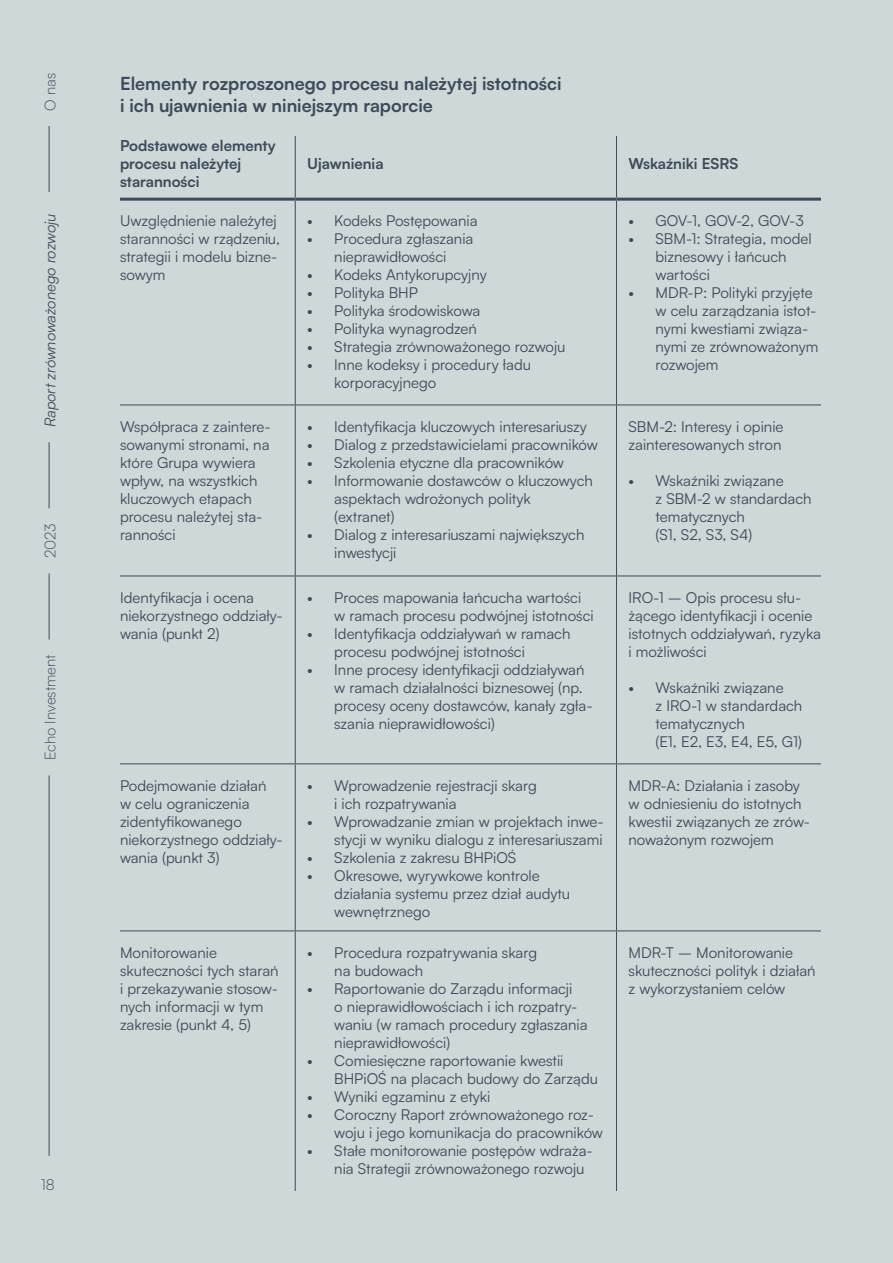
<style>
.page{position:relative;width:893px;height:1263px;background:#ced8d8}
.page>*{position:absolute;margin:0;border:0;box-sizing:border-box;transform-origin:0 0}
.t1{font:700 18px/21.6px "Satoshi";color:#3d4a57}
.t2{font:15px/18px "Satoshi";color:#3d4a57}
.t3{font:700 15px/18px "Satoshi";color:#3d4a57}
.t4{font:italic 15px "Satoshi";color:#3d4a57}
.t5{font:300 15px "Satoshi";color:#3d4a57}
</style>
<div class="page">
<hr style="left:49px;top:126px;width:1px;height:66px;background:#3d4a57">
<hr style="left:49px;top:442px;width:1px;height:66px;background:#3d4a57">
<hr style="left:49px;top:775px;width:1px;height:381px;background:#3d4a57">
<hr style="left:49px;top:573px;width:1px;height:66px;background:#3d4a57">
<hr style="left:295px;top:136px;width:1px;height:62px;background:#3d4a57">
<hr style="left:616px;top:136px;width:1px;height:62px;background:#3d4a57">
<hr style="left:295px;top:201px;width:1px;height:204px;background:#3d4a57">
<hr style="left:616px;top:201px;width:1px;height:204px;background:#3d4a57">
<hr style="left:120px;top:405px;width:175px;height:1px;background:#3d4a57">
<hr style="left:295px;top:405px;width:321px;height:1px;background:#3d4a57">
<hr style="left:295px;top:405px;width:1px;height:171px;background:#3d4a57">
<hr style="left:616px;top:405px;width:205px;height:1px;background:#3d4a57">
<hr style="left:616px;top:405px;width:1px;height:171px;background:#3d4a57">
<hr style="left:120px;top:576px;width:175px;height:1px;background:#3d4a57">
<hr style="left:295px;top:576px;width:321px;height:1px;background:#3d4a57">
<hr style="left:295px;top:576px;width:1px;height:187px;background:#3d4a57">
<hr style="left:616px;top:576px;width:205px;height:1px;background:#3d4a57">
<hr style="left:616px;top:576px;width:1px;height:187px;background:#3d4a57">
<hr style="left:120px;top:763px;width:175px;height:1px;background:#3d4a57">
<hr style="left:295px;top:763px;width:321px;height:1px;background:#3d4a57">
<hr style="left:295px;top:764px;width:1px;height:166px;background:#3d4a57">
<hr style="left:616px;top:763px;width:205px;height:1px;background:#3d4a57">
<hr style="left:616px;top:764px;width:1px;height:166px;background:#3d4a57">
<hr style="left:295px;top:931px;width:1px;height:260px;background:#3d4a57">
<hr style="left:616px;top:931px;width:1px;height:260px;background:#3d4a57">
<hr style="left:120px;top:198px;width:175px;height:3px;background:#3d4a57">
<hr style="left:295px;top:198px;width:321px;height:3px;background:#3d4a57">
<hr style="left:616px;top:198px;width:205px;height:3px;background:#3d4a57">
<hr style="left:120px;top:930px;width:175px;height:1px;background:#3d4a57">
<hr style="left:295px;top:930px;width:321px;height:1px;background:#3d4a57">
<hr style="left:616px;top:930px;width:205px;height:1px;background:#3d4a57">
<p class="t5" style="left:41px;top:111px;width:39px;rotate:-90deg">O nas</p>
<p class="t4" style="left:40px;top:427px;width:215px;rotate:-90deg">Raport zrównoważonego rozwoju</p>
<p class="t5" style="left:41px;top:558px;width:37px;rotate:-90deg">2023</p>
<p class="t5" style="left:41px;top:760px;width:107px;rotate:-90deg">Echo Investment</p>
<p class="t5" style="left:41px;top:1175px;width:15px">18</p>
<p class="t1" style="left:120px;top:72px;width:443px">Elementy rozproszonego procesu należytej istotności i ich ujawnienia w niniejszym raporcie</p>
<p class="t3" style="left:120px;top:136px;width:157px">Podstawowe elementy procesu należytej staranności</p>
<p class="t3" style="left:307px;top:154px;width:78px">Ujawnienia</p>
<p class="t3" style="left:628px;top:154px;width:111px">Wskaźniki ESRS</p>
<p class="t2" style="left:120px;top:211px;width:162px">Uwzględnienie należytej staranności w rządzeniu, strategii i modelu bizne&shy;sowym</p>
<p class="t2" style="left:307px;top:211px;width:172px">• Kodeks Postępowania</p>
<p class="t2" style="left:307px;top:229px;width:168px;text-align:center">• Procedura zgłaszania nieprawidłowości</p>
<p class="t2" style="left:307px;top:265px;width:181px">• Kodeks Antykorupcyjny</p>
<p class="t2" style="left:307px;top:283px;width:112px">• Polityka BHP</p>
<p class="t2" style="left:307px;top:301px;width:175px">• Polityka środowiskowa</p>
<p class="t2" style="left:307px;top:319px;width:171px">• Polityka wynagrodzeń</p>
<p class="t2" style="left:307px;top:337px;width:260px">• Strategia zrównoważonego rozwoju</p>
<p class="t2" style="left:334px;top:355px;width:198px;text-indent:-27px">• Inne kodeksy i procedury ładu korporacyjnego</p>
<p class="t2" style="left:120px;top:417px;width:152px">Współpraca z zaintere&shy;sowanymi stronami, na które Grupa wywiera wpływ, na wszystkich kluczowych etapach procesu należytej sta&shy;ranności</p>
<p class="t2" style="left:307px;top:417px;width:281px">• Identyfikacja kluczowych interesariuszy</p>
<p class="t2" style="left:307px;top:435px;width:292px">• Dialog z przedstawicielami pracowników</p>
<p class="t2" style="left:307px;top:453px;width:258px">• Szkolenia etyczne dla pracowników</p>
<p class="t2" style="left:334px;top:471px;width:260px;text-indent:-27px">• Informowanie dostawców o kluczowych aspektach wdrożonych polityk (extranet)</p>
<p class="t2" style="left:334px;top:525px;width:252px;text-indent:-27px">• Dialog z interesariuszami największych inwestycji</p>
<p class="t2" style="left:120px;top:588px;width:164px">Identyfikacja i ocena niekorzystnego oddziały&shy;wania (punkt 2)</p>
<p class="t2" style="left:334px;top:588px;width:261px;text-indent:-27px">• Proces mapowania łańcucha wartości w ramach procesu podwójnej istotności</p>
<p class="t2" style="left:334px;top:624px;width:238px;text-indent:-27px">• Identyfikacja oddziaływań w ramach procesu podwójnej istotności</p>
<p class="t2" style="left:334px;top:660px;width:260px;text-indent:-27px">• Inne procesy identyfikacji oddziaływań w ramach działalności biznesowej (np. procesy oceny dostawców, kanały zgła&shy;szania nieprawidłowości)</p>
<p class="t2" style="left:120px;top:776px;width:164px">Podejmowanie działań<br>w celu ograniczenia zidentyfikowanego niekorzystnego oddziały&shy;wania (punkt 3)</p>
<p class="t2" style="left:334px;top:776px;width:204px;text-indent:-27px">• Wprowadzenie rejestracji skarg i ich rozpatrywania</p>
<p class="t2" style="left:307px;top:812px;width:298px;text-align:right">• Wprowadzanie zmian w projektach inwe&shy;stycji w wyniku dialogu z interesariuszami</p>
<p class="t2" style="left:307px;top:848px;width:211px">• Szkolenia z zakresu BHPiOŚ</p>
<p class="t2" style="left:334px;top:866px;width:237px;text-indent:-27px">• Okresowe, wyrywkowe kontrole działania systemu przez dział audytu wewnętrznego</p>
<p class="t2" style="left:120px;top:943px;width:160px">Monitorowanie skuteczności tych starań i przekazywanie stosow&shy;nych informacji w tym zakresie (punkt 4, 5)</p>
<p class="t2" style="left:334px;top:943px;width:204px;text-indent:-27px">• Procedura rozpatrywania skarg na budowach</p>
<p class="t2" style="left:334px;top:979px;width:255px;text-indent:-27px">• Raportowanie do Zarządu informacji<br>o nieprawidłowościach i ich rozpatry&shy;waniu (w ramach procedury zgłaszania nieprawidłowości)</p>
<p class="t2" style="left:334px;top:1051px;width:265px;text-indent:-27px">• Comiesięczne raportowanie kwestii<br>BHPiOŚ na placach budowy do Zarządu</p>
<p class="t2" style="left:307px;top:1087px;width:185px">• Wyniki egzaminu z etyki</p>
<p class="t2" style="left:334px;top:1105px;width:270px;text-indent:-27px">• Coroczny Raport zrównoważonego roz&shy;woju i jego komunikacja do pracowników</p>
<p class="t2" style="left:334px;top:1141px;width:260px;text-indent:-27px">• Stałe monitorowanie postępów wdraża&shy;nia Strategii zrównoważonego rozwoju</p>
<p class="t2" style="left:628px;top:211px;width:177px">• GOV-1, GOV-2, GOV-3</p>
<p class="t2" style="left:655px;top:229px;width:158px;text-indent:-27px">• SBM-1: Strategia, model biznesowy i łańcuch wartości</p>
<p class="t2" style="left:655px;top:283px;width:164px;text-indent:-27px">• MDR-P: Polityki przyjęte w celu zarządzania istot&shy;nymi kwestiami związa&shy;nymi ze zrównoważonym rozwojem</p>
<p class="t2" style="left:628px;top:417px;width:156px">SBM-2: Interesy i opinie zainteresowanych stron</p>
<p class="t2" style="left:655px;top:471px;width:158px;text-indent:-27px">• Wskaźniki związane<br>z SBM-2 w standardach tematycznych<br>(S1, S2, S3, S4)</p>
<p class="t2" style="left:628px;top:588px;width:194px">IRO-1 – Opis procesu słu&shy;żącego identyfikacji i ocenie istotnych oddziaływań, ryzyka i możliwości</p>
<p class="t2" style="left:655px;top:678px;width:148px;text-indent:-27px">• Wskaźniki związane<br>z IRO-1 w standardach tematycznych<br>(E1, E2, E3, E4, E5, G1)</p>
<p class="t2" style="left:628px;top:776px;width:183px">MDR-A: Działania i zasoby w odniesieniu do istotnych kwestii związanych ze zrów&shy;noważonym rozwojem</p>
<p class="t2" style="left:628px;top:943px;width:189px">MDR-T – Monitorowanie skuteczności polityk i działań z wykorzystaniem celów</p>
</div>
